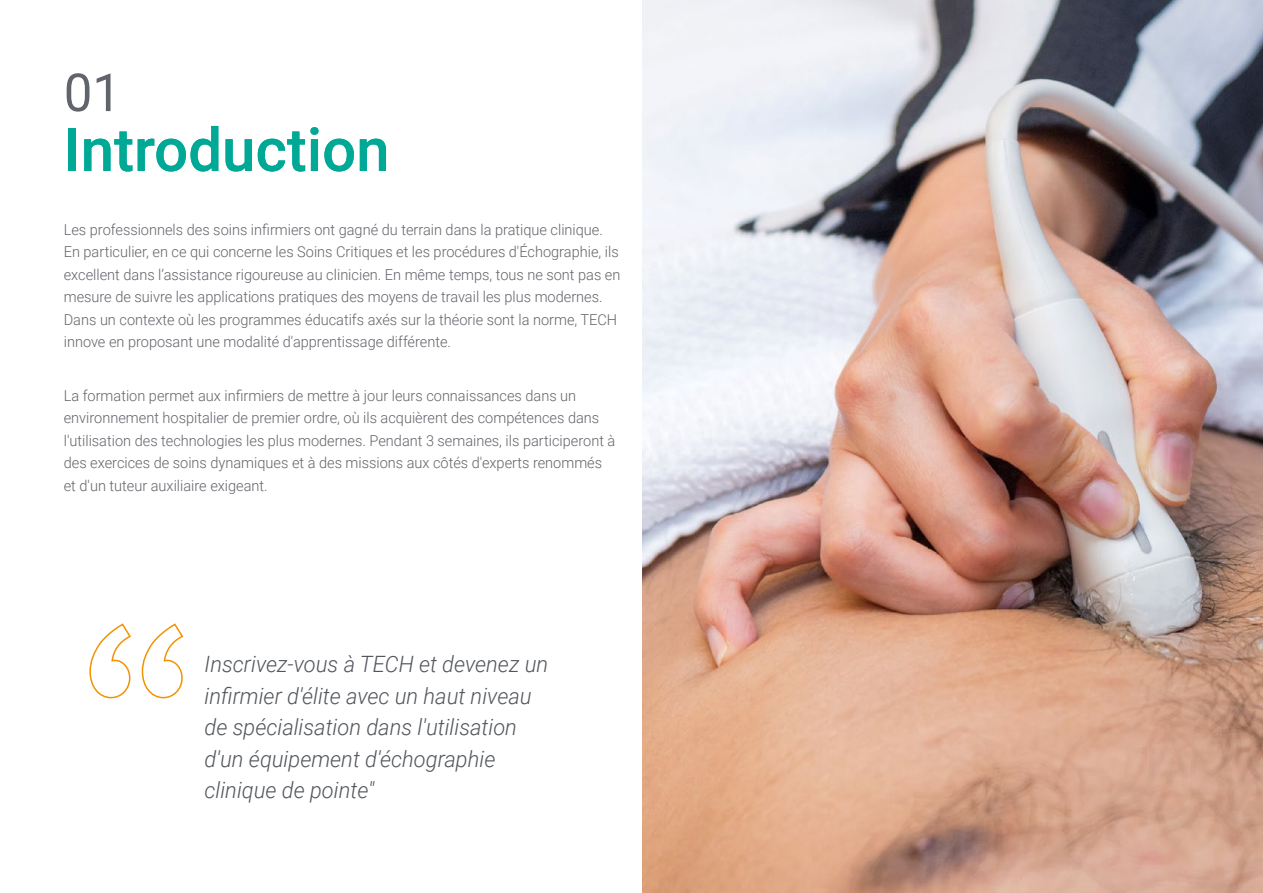
<style>
.page{position:relative;width:1263px;height:893px;background:#fff}
.page>*{position:absolute;margin:0;border:0;box-sizing:border-box;transform-origin:0 0}
.t1{font:500 60px "Roboto";color:#00a996}
.t2{font:52.5px "Roboto";color:#61646a}
.t3{font:italic 300 22.5px/31.5px "Roboto";color:#52555b}
.t4{font:300 15px/22.5px "Roboto";color:#61646a}
</style>
<div class="page">
<svg style="left:89px;top:623px;width:95px;height:76px"></svg>
<img style="left:642px;top:0;width:621px;height:893px">
<h2 class="t2" style="left:64px;top:56px;width:59px">01</h2>
<h1 class="t1" style="left:64px;top:108px;width:327px">Introduction</h1>
<p class="t4" style="left:64px;top:217px;width:558px">Les professionnels des soins infirmiers ont gagné du terrain dans la pratique clinique.<br>En particulier, en ce qui concerne les Soins Critiques et les procédures d'Échographie, ils excellent dans l’assistance rigoureuse au clinicien. En même temps, tous ne sont pas en mesure de suivre les applications pratiques des moyens de travail les plus modernes.<br>Dans un contexte où les programmes éducatifs axés sur la théorie sont la norme, TECH innove en proposant une modalité d'apprentissage différente.</p>
<p class="t4" style="left:64px;top:383px;width:553px">La formation permet aux infirmiers de mettre à jour leurs connaissances dans un environnement hospitalier de premier ordre, où ils acquièrent des compétences dans l'utilisation des technologies les plus modernes. Pendant 3 semaines, ils participeront à des exercices de soins dynamiques et à des missions aux côtés d'experts renommés et d'un tuteur auxiliaire exigeant.</p>
<h3 class="t3" style="left:205px;top:648px;width:345px">Inscrivez-vous à TECH et devenez un infirmier d'élite avec un haut niveau de spécialisation dans l'utilisation d'un équipement d'échographie clinique de pointe"</h3>
</div>
